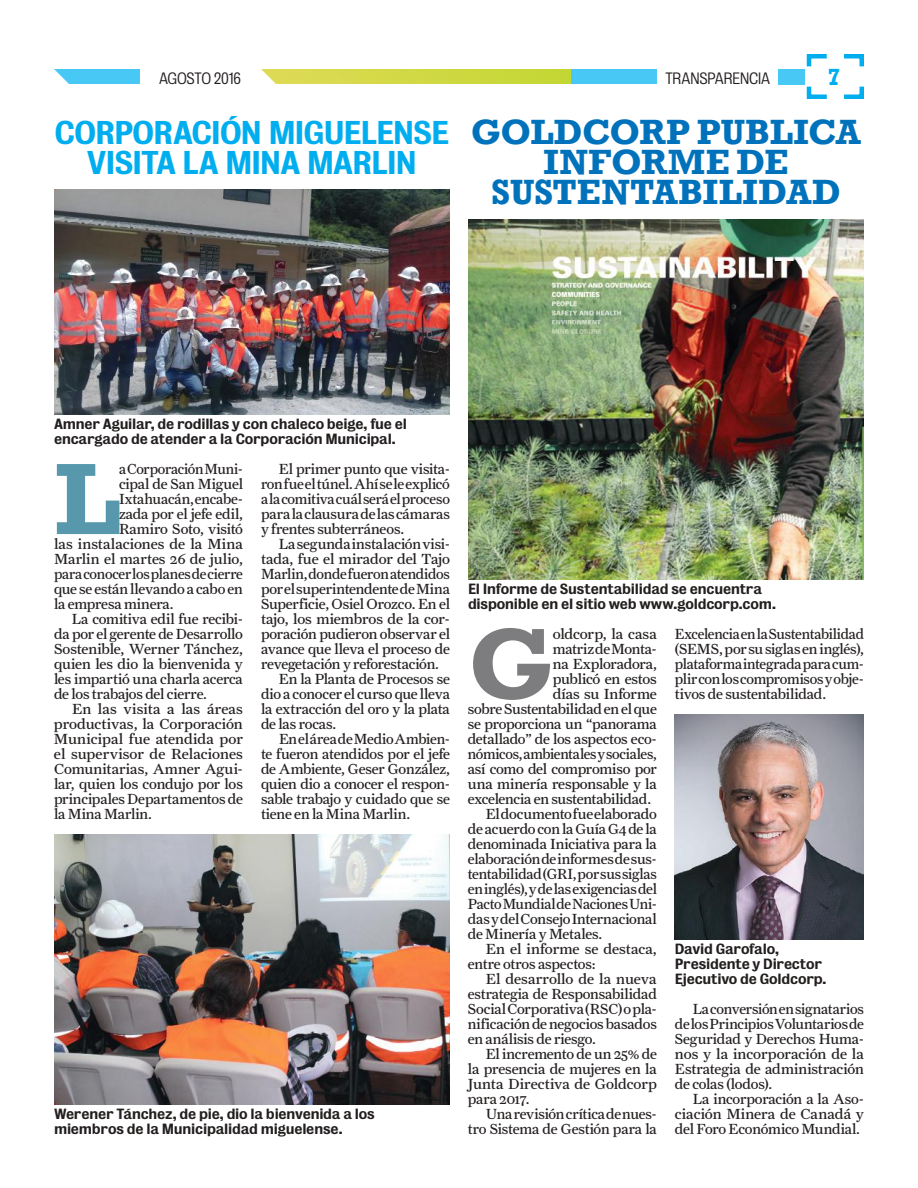
<style>
.page{position:relative;width:918px;height:1188px;background:#fff}
.page>*{position:absolute;margin:0;border:0;box-sizing:border-box;transform-origin:0 0}
.t1{font:700 103.05px "Rockwell";color:#7d7c7e}
.t2{font:700 103.05px "Rockwell";color:#5798ac}
.t3{font:700 36px/30px "Rockwell";letter-spacing:-.005em;color:#0072bc;text-align:center}
.t4{font:500 30px/30px "Bureau Grot";letter-spacing:-.04em;color:#00aeef;text-align:center}
.t5{font:700 24px "Rockwell";color:#00aeef}
.t6{font:300 15px "Bureau Grot";letter-spacing:-.01em;color:#241f1f}
.t7{font:14.7px/15px "Farnham Text";letter-spacing:-.01em;color:#241f1f;text-align:justify}
.t8{font:14.7px "Farnham Text";letter-spacing:.01em;color:#241f1f}
.t9{font:500 13.5px/15px "Bureau Grot";letter-spacing:-.015em;color:#241f1f}
</style>
<div class="page">
<div style="left:778px;top:69px;width:27px;height:15px;background:#48c9f5"></div>
<svg style="left:261px;top:69px;width:311px;height:15px;background:#d1d949"></svg>
<svg style="left:54px;top:69px;width:42px;height:15px"></svg>
<div style="left:96px;top:69px;width:44px;height:15px;background:#48c9f5"></div>
<div style="left:572px;top:69px;width:85px;height:15px;background:#48c9f5"></div>
<img style="left:468px;top:219px;width:396px;height:360px">
<img style="left:675px;top:714px;width:189px;height:225px">
<img style="left:54px;top:189px;width:396px;height:225px">
<img style="left:54px;top:834px;width:396px;height:270px">
<svg style="left:844px;top:54px;width:20px;height:45px"></svg>
<svg style="left:806px;top:54px;width:21px;height:45px"></svg>
<p class="t6" style="left:159px;top:70px;width:83px">AGOSTO 2016</p>
<p class="t6" style="left:665px;top:70px;width:106px">TRANSPARENCIA</p>
<h3 class="t5" style="left:828px;top:62px;width:15px">7</h3>
<h3 class="t4" style="left:55px;top:118px;width:396px">CORPORACIÓN MIGUELENSE<br>VISITA LA MINA MARLIN</h3>
<h2 class="t3" style="left:471px;top:117px;width:392px">GOLDCORP PUBLICA<br>INFORME DE<br>SUSTENTABILIDAD</h2>
<p class="t9" style="left:54px;top:417px;width:355px">Amner Aguilar, de rodillas y con chaleco beige, fue el encargado de atender a la Corporación Municipal.</p>
<h1 class="t2" style="left:54px;top:437px;width:68px">L</h1>
<p class="t7" style="left:119px;top:461px;width:125px">a Corporación Muni-</p>
<p class="t7" style="left:119px;top:476px;width:125px">cipal de San Miguel</p>
<p class="t7" style="left:119px;top:491px;width:125px">Ixtahuacán, encabe-</p>
<p class="t7" style="left:119px;top:506px;width:125px">zada por el jefe edil,</p>
<p class="t7" style="left:119px;top:521px;width:125px">Ramiro Soto, visitó</p>
<p class="t7" style="left:54px;top:536px;width:190px">las instalaciones de la Mina</p>
<p class="t7" style="left:54px;top:551px;width:190px">Marlin el martes 26 de julio,</p>
<p class="t7" style="left:54px;top:566px;width:191px">para conocer los planes de cierre</p>
<p class="t7" style="left:54px;top:581px;width:191px">que se están llevando a cabo en</p>
<p class="t7" style="left:54px;top:596px;width:121px">la empresa minera.</p>
<p class="t7" style="left:72px;top:611px;width:173px">La comitiva edil fue recibi-</p>
<p class="t7" style="left:54px;top:626px;width:191px">da por el gerente de Desarrollo</p>
<p class="t7" style="left:54px;top:641px;width:190px">Sostenible, Werner Tánchez,</p>
<p class="t7" style="left:54px;top:656px;width:190px">quien les dio la bienvenida y</p>
<p class="t7" style="left:54px;top:671px;width:190px">les impartió una charla acerca</p>
<p class="t7" style="left:54px;top:686px;width:155px">de los trabajos del cierre.</p>
<p class="t8" style="left:72px;top:700px;width:173px">En las visita a las áreas</p>
<p class="t7" style="left:54px;top:716px;width:190px">productivas, la Corporación</p>
<p class="t7" style="left:54px;top:731px;width:191px">Municipal fue atendida por</p>
<p class="t7" style="left:54px;top:746px;width:190px">el supervisor de Relaciones</p>
<p class="t7" style="left:54px;top:761px;width:191px">Comunitarias, Amner Agui-</p>
<p class="t7" style="left:54px;top:776px;width:190px">lar, quien los condujo por los</p>
<p class="t7" style="left:54px;top:791px;width:191px">principales Departamentos de</p>
<p class="t7" style="left:54px;top:806px;width:100px">la Mina Marlin.</p>
<p class="t7" style="left:261px;top:461px;width:190px;text-indent:18px">El primer punto que visita&shy;ron fue el túnel. Ahí se le explicó a la comitiva cuál será el proceso para la clausura de las cámaras y frentes subterráneos.</p>
<p class="t7" style="left:279px;top:536px;width:173px">La segunda instalación visi-</p>
<p class="t7" style="left:261px;top:551px;width:191px">tada, fue el mirador del Tajo</p>
<p class="t7" style="left:261px;top:566px;width:190px">Marlin, donde fueron atendidos</p>
<p class="t7" style="left:261px;top:581px;width:191px">por el superintendente de Mina</p>
<p class="t7" style="left:261px;top:596px;width:191px">Superficie, Osiel Orozco. En el</p>
<p class="t7" style="left:261px;top:611px;width:190px">tajo, los miembros de la cor-</p>
<p class="t7" style="left:261px;top:626px;width:190px">poración pudieron observar el</p>
<p class="t7" style="left:261px;top:641px;width:190px">avance que lleva el proceso de</p>
<p class="t7" style="left:261px;top:656px;width:180px">revegetación y reforestación.</p>
<p class="t7" style="left:279px;top:671px;width:173px">En la Planta de Procesos se</p>
<p class="t7" style="left:261px;top:686px;width:191px">dio a conocer el curso que lleva</p>
<p class="t7" style="left:261px;top:701px;width:190px">la extracción del oro y la plata</p>
<p class="t7" style="left:261px;top:716px;width:77px">de las rocas.</p>
<p class="t7" style="left:279px;top:731px;width:172px">En el área de Medio Ambien-</p>
<p class="t7" style="left:261px;top:746px;width:191px">te fueron atendidos por el jefe</p>
<p class="t7" style="left:261px;top:761px;width:190px">de Ambiente, Geser González,</p>
<p class="t7" style="left:261px;top:776px;width:190px">quien dio a conocer el respon-</p>
<p class="t7" style="left:261px;top:791px;width:190px">sable trabajo y cuidado que se</p>
<p class="t7" style="left:261px;top:806px;width:151px">tiene en la Mina Marlin.</p>
<p class="t9" style="left:54px;top:1107px;width:322px">Werener Tánchez, de pie, dio la bienvenida a los miembros de la Municipalidad miguelense.</p>
<p class="t9" style="left:468px;top:582px;width:309px">El Informe de Sustentabilidad se encuentra disponible en el sitio web www.goldcorp.com.</p>
<h1 class="t1" style="left:468px;top:602px;width:88px">G</h1>
<p class="t7" style="left:553px;top:626px;width:106px">oldcorp, la casa</p>
<p class="t7" style="left:553px;top:641px;width:106px">matriz de Monta-</p>
<p class="t7" style="left:553px;top:656px;width:106px">na Exploradora,</p>
<p class="t7" style="left:553px;top:671px;width:106px">publicó en estos</p>
<p class="t7" style="left:553px;top:686px;width:106px">días su Informe</p>
<p class="t7" style="left:468px;top:701px;width:191px">sobre Sustentabilidad en el que</p>
<p class="t7" style="left:468px;top:716px;width:191px">se proporciona un “panorama</p>
<p class="t7" style="left:468px;top:731px;width:191px">detallado” de los aspectos eco-</p>
<p class="t7" style="left:468px;top:746px;width:191px">nómicos, ambientales y sociales,</p>
<p class="t7" style="left:468px;top:761px;width:191px">así como del compromiso por</p>
<p class="t7" style="left:468px;top:776px;width:191px">una minería responsable y la</p>
<p class="t7" style="left:468px;top:791px;width:185px">excelencia en sustentabilidad.</p>
<p class="t7" style="left:486px;top:806px;width:173px">El documento fue elaborado</p>
<p class="t7" style="left:468px;top:821px;width:191px">de acuerdo con la Guía G4 de la</p>
<p class="t7" style="left:468px;top:836px;width:191px">denominada Iniciativa para la</p>
<p class="t7" style="left:468px;top:851px;width:191px">elaboración de informes de sus-</p>
<p class="t7" style="left:468px;top:866px;width:191px">tentabilidad (GRI, por sus siglas</p>
<p class="t7" style="left:468px;top:881px;width:191px">en inglés), y de las exigencias del</p>
<p class="t7" style="left:468px;top:896px;width:191px">Pacto Mundial de Naciones Uni-</p>
<p class="t7" style="left:468px;top:911px;width:191px">das y del Consejo Internacional</p>
<p class="t7" style="left:468px;top:926px;width:136px">de Minería y Metales.</p>
<p class="t7" style="left:486px;top:941px;width:173px">En el informe se destaca,</p>
<p class="t7" style="left:468px;top:956px;width:129px">entre otros aspectos:</p>
<p class="t7" style="left:486px;top:971px;width:173px">El desarrollo de la nueva</p>
<p class="t7" style="left:468px;top:986px;width:191px">estrategia de Responsabilidad</p>
<p class="t7" style="left:468px;top:1001px;width:191px">Social Corporativa (RSC) o pla-</p>
<p class="t7" style="left:468px;top:1016px;width:191px">nificación de negocios basados</p>
<p class="t7" style="left:468px;top:1031px;width:130px">en análisis de riesgo.</p>
<p class="t7" style="left:486px;top:1046px;width:173px">El incremento de un 25% de</p>
<p class="t7" style="left:468px;top:1061px;width:191px">la presencia de mujeres en la</p>
<p class="t7" style="left:468px;top:1076px;width:191px">Junta Directiva de Goldcorp</p>
<p class="t7" style="left:468px;top:1091px;width:63px">para 2017.</p>
<p class="t7" style="left:486px;top:1106px;width:173px">Una revisión crítica de nues-</p>
<p class="t7" style="left:468px;top:1121px;width:191px">tro Sistema de Gestión para la</p>
<p class="t7" style="left:675px;top:626px;width:191px">Excelencia en la Sustentabilidad (SEMS, por su siglas en inglés), plataforma integrada para cum&shy;plir con los compromisos y obje&shy;tivos de sustentabilidad.</p>
<p class="t9" style="left:675px;top:942px;width:153px">David Garofalo,<br>Presidente y Director<br>Ejecutivo de Goldcorp.</p>
<p class="t7" style="left:675px;top:1001px;width:191px;text-indent:18px">La conversión en signatarios de los Principios Voluntarios de Seguridad y Derechos Huma&shy;nos y la incorporación de la Estrategia de administración de colas (lodos).</p>
<p class="t7" style="left:675px;top:1091px;width:191px;text-indent:18px">La incorporación a la Aso&shy;ciación Minera de Canadá y del Foro Económico Mundial.</p>
</div>
